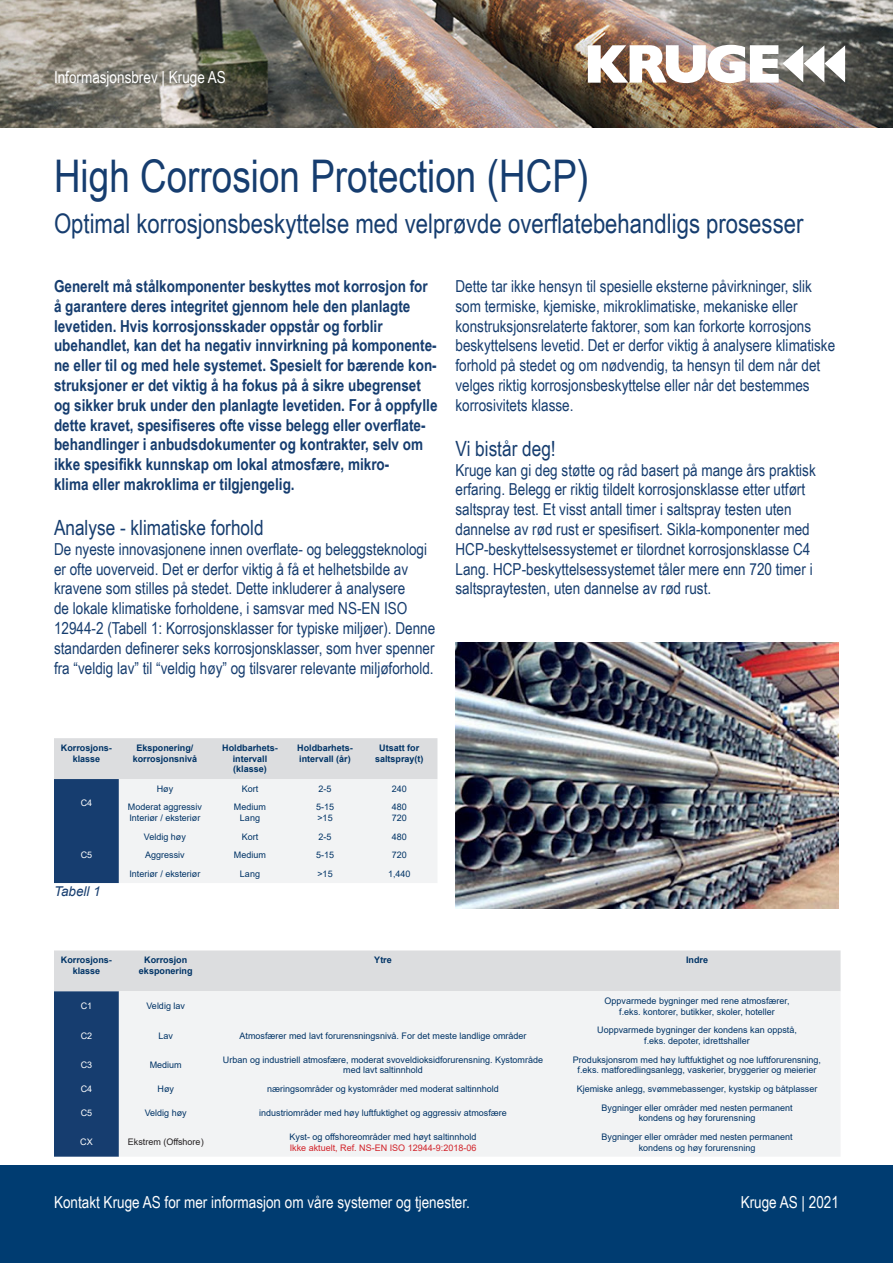
<style>
.page{position:relative;width:893px;height:1263px;background:#fff}
.page>*{position:absolute;margin:0;border:0;box-sizing:border-box;transform-origin:0 0}
.t1{font:45px "Arial Narrow";color:#163d6f}
.t2{font:27px "Arial Narrow";color:#163d6f}
.t3{font:21px "Arial Narrow";color:#163d6f}
.t4{font:16.5px/19.8px "Arial Narrow";color:#163d6f}
.t5{font:700 16.5px/19.8px "Arial Narrow";color:#163d6f}
.t6{font:16.5px "Arial Narrow";color:#fff}
.t7{font:italic 13.5px "Arial";color:#163d6f}
.t8{font:9px/10.8px "Arial";color:#036;text-align:center}
.t9{font:700 9px/10.8px "Arial";color:#036;text-align:center}
.t10{font:9px "Arial";color:#d1232a}
.t11{font:9px "Arial";color:#231f20}
.t12{font:9px "Arial";color:#fff}
</style>
<div class="page">
<img style="left:0;top:0;width:893px;height:127px">
<div style="left:0;top:1165px;width:893px;height:98px;background:#003c71"></div>
<img style="left:588px;top:45px;width:257px;height:38px">
<svg style="left:54px;top:738px;width:383px;height:145px"></svg>
<svg style="left:54px;top:950px;width:787px;height:207px;background:#aab5c3"></svg>
<div style="left:119px;top:991px;width:722px;height:166px;background:#f2f3f4"></div>
<img style="left:455px;top:642px;width:384px;height:267px">
<p class="t6" style="left:54px;top:65px;width:173px">Informasjonsbrev | Kruge AS</p>
<p class="t1" style="left:54px;top:143px;width:537px">High Corrosion Protection (HCP)</p>
<p class="t2" style="left:54px;top:203px;width:751px">Optimal korrosjonsbeskyttelse med velprøvde overflatebehandligs prosesser</p>
<p class="t5" style="left:54px;top:275px;width:385px">Generelt må stålkomponenter beskyttes mot korrosjon for å garantere deres integritet gjennom hele den planlagte levetiden. Hvis korrosjonsskader oppstår og forblir ubehandlet, kan det ha negativ innvirkning på komponente&shy;ne eller til og med hele systemet. Spesielt for bærende kon&shy;struksjoner er det viktig å ha fokus på å sikre ubegrenset og sikker bruk under den planlagte levetiden. For å oppfylle dette kravet, spesifiseres ofte visse belegg eller overflate&shy;behandlinger i anbudsdokumenter og kontrakter, selv om ikke spesifikk kunnskap om lokal atmosfære, mikro-<br>klima eller makroklima er tilgjengelig.</p>
<p class="t3" style="left:54px;top:512px;width:211px">Analyse - klimatiske forhold</p>
<p class="t4" style="left:54px;top:538px;width:375px">De nyeste innovasjonene innen overflate- og beleggsteknologi er ofte uoverveid. Det er derfor viktig å få et helhetsbilde av</p>
<p class="t4" style="left:54px;top:578px;width:383px">kravene som stilles på stedet. Dette inkluderer å analysere<br>de lokale klimatiske forholdene, i samsvar med NS-EN ISO 12944-2 (Tabell 1: Korrosjonsklasser for typiske miljøer). Denne standarden definerer seks korrosjonsklasser, som hver spenner fra “veldig lav” til “veldig høy” og tilsvarer relevante miljøforhold.</p>
<p class="t4" style="left:455px;top:276px;width:381px">Dette tar ikke hensyn til spesielle eksterne påvirkninger, slik som termiske, kjemiske, mikroklimatiske, mekaniske eller konstruksjonsrelaterte faktorer, som kan forkorte korrosjons beskyttelsens levetid. Det er derfor viktig å analysere klimatiske forhold på stedet og om nødvendig, ta hensyn til dem når det velges riktig korrosjonsbeskyttelse eller når det bestemmes korrosivitets klasse.</p>
<p class="t3" style="left:455px;top:433px;width:102px">Vi bistår deg!</p>
<p class="t4" style="left:455px;top:459px;width:362px">Kruge kan gi deg støtte og råd basert på mange års praktisk</p>
<p class="t4" style="left:455px;top:479px;width:351px">erfaring. Belegg er riktig tildelt korrosjonsklasse etter utført</p>
<p class="t4" style="left:455px;top:499px;width:338px">saltspray test. Et visst antall timer i saltspray testen uten</p>
<p class="t4" style="left:455px;top:519px;width:359px">dannelse av rød rust er spesifisert. Sikla-komponenter med HCP-beskyttelsessystemet er tilordnet korrosjonsklasse C4<br>Lang. HCP-beskyttelsessystemet tåler mere enn 720 timer i saltspraytesten, uten dannelse av rød rust.</p>
<p class="t9" style="left:61px;top:742px;width:53px">Korrosjons&shy;klasse</p>
<p class="t9" style="left:136px;top:742px;width:59px">Eksponering/</p>
<p class="t9" style="left:133px;top:753px;width:66px">korrosjonsnivå</p>
<p class="t9" style="left:222px;top:742px;width:57px">Holdbarhets-</p>
<p class="t9" style="left:233px;top:753px;width:36px;text-align:left">intervall (klasse)</p>
<p class="t9" style="left:297px;top:742px;width:57px;text-align:left">Holdbarhets&shy;intervall (år)</p>
<p class="t9" style="left:375px;top:742px;width:50px">Utsatt for saltspray(t)</p>
<p class="t12" style="left:81px;top:797px;width:13px">C4</p>
<p class="t12" style="left:81px;top:849px;width:13px">C5</p>
<p class="t7" style="left:54px;top:883px;width:48px">Tabell 1</p>
<p class="t8" style="left:157px;top:783px;width:18px">Høy</p>
<p class="t8" style="left:242px;top:783px;width:18px">Kort</p>
<p class="t8" style="left:319px;top:783px;width:15px">2-5</p>
<p class="t8" style="left:392px;top:783px;width:17px">240</p>
<p class="t8" style="left:128px;top:801px;width:76px;text-align:left">Moderat aggressiv<br>Interiør / eksteriør</p>
<p class="t8" style="left:234px;top:801px;width:34px">Medium</p>
<p class="t8" style="left:316px;top:801px;width:20px">5-15</p>
<p class="t8" style="left:317px;top:812px;width:17px">&gt;15</p>
<p class="t8" style="left:392px;top:801px;width:17px">480</p>
<p class="t8" style="left:392px;top:812px;width:17px">720</p>
<p class="t8" style="left:240px;top:812px;width:22px">Lang</p>
<p class="t8" style="left:144px;top:831px;width:44px">Veldig høy</p>
<p class="t8" style="left:242px;top:831px;width:18px">Kort</p>
<p class="t8" style="left:319px;top:831px;width:15px">2-5</p>
<p class="t8" style="left:392px;top:831px;width:17px">480</p>
<p class="t8" style="left:145px;top:850px;width:41px">Aggressiv</p>
<p class="t8" style="left:234px;top:850px;width:34px">Medium</p>
<p class="t8" style="left:316px;top:850px;width:20px">5-15</p>
<p class="t8" style="left:392px;top:850px;width:17px">720</p>
<p class="t8" style="left:129px;top:868px;width:73px">Interiør / eksteriør</p>
<p class="t8" style="left:240px;top:868px;width:22px">Lang</p>
<p class="t8" style="left:317px;top:868px;width:17px">&gt;15</p>
<p class="t8" style="left:388px;top:868px;width:24px">1,440</p>
<p class="t9" style="left:61px;top:954px;width:53px">Korrosjons&shy;klasse</p>
<p class="t9" style="left:144px;top:954px;width:45px">Korrosjon</p>
<p class="t9" style="left:139px;top:965px;width:55px">eksponering</p>
<p class="t9" style="left:374px;top:954px;width:19px">Ytre</p>
<p class="t9" style="left:686px;top:954px;width:24px">Indre</p>
<p class="t12" style="left:81px;top:1000px;width:13px">C1</p>
<p class="t8" style="left:146px;top:1001px;width:40px">Veldig lav</p>
<p class="t8" style="left:604px;top:995px;width:187px">Oppvarmede bygninger med rene atmosfærer, f.eks. kontorer, butikker, skoler, hoteller</p>
<p class="t12" style="left:81px;top:1029px;width:13px">C2</p>
<p class="t8" style="left:158px;top:1030px;width:16px">Lav</p>
<p class="t8" style="left:239px;top:1030px;width:289px">Atmosfærer med lavt forurensningsnivå. For det meste landlige områder</p>
<p class="t8" style="left:597px;top:1025px;width:201px">Uoppvarmede bygninger der kondens kan oppstå, f.eks. depoter, idrettshaller</p>
<p class="t12" style="left:81px;top:1059px;width:13px">C3</p>
<p class="t8" style="left:150px;top:1059px;width:34px">Medium</p>
<p class="t8" style="left:223px;top:1054px;width:322px">Urban og industriell atmosfære, moderat svoveldioksidforurensning. Kystområde med lavt saltinnhold</p>
<p class="t8" style="left:573px;top:1054px;width:250px">Produksjonsrom med høy luftfuktighet og noe luftforurensning, f.eks. matforedlingsanlegg, vaskerier, bryggerier og meierier</p>
<p class="t12" style="left:81px;top:1082px;width:13px">C4</p>
<p class="t8" style="left:157px;top:1083px;width:18px">Høy</p>
<p class="t8" style="left:267px;top:1083px;width:233px">næringsområder og kystområder med moderat saltinnhold</p>
<p class="t8" style="left:577px;top:1083px;width:242px">Kjemiske anlegg, svømmebassenger, kystskip og båtplasser</p>
<p class="t12" style="left:81px;top:1106px;width:13px">C5</p>
<p class="t8" style="left:145px;top:1107px;width:44px">Veldig høy</p>
<p class="t8" style="left:259px;top:1107px;width:249px">industriområder med høy luftfuktighet og aggressiv atmosfære</p>
<p class="t8" style="left:601px;top:1102px;width:193px">Bygninger eller områder med nesten permanent kondens og høy forurensning</p>
<p class="t12" style="left:80px;top:1136px;width:14px">CX</p>
<p class="t11" style="left:128px;top:1136px;width:77px">Ekstrem (Offshore)</p>
<p class="t8" style="left:290px;top:1131px;width:188px">Kyst- og offshoreområder med høyt saltinnhold</p>
<p class="t10" style="left:290px;top:1141px;width:188px">Ikke aktuelt, Ref. NS-EN ISO 12944-9:2018-06</p>
<p class="t8" style="left:601px;top:1131px;width:193px">Bygninger eller områder med nesten permanent kondens og høy forurensning</p>
<p class="t6" style="left:54px;top:1190px;width:417px">Kontakt Kruge AS for mer informasjon om våre systemer og tjenester.</p>
<p class="t6" style="left:741px;top:1190px;width:100px">Kruge AS | 2021</p>
</div>
